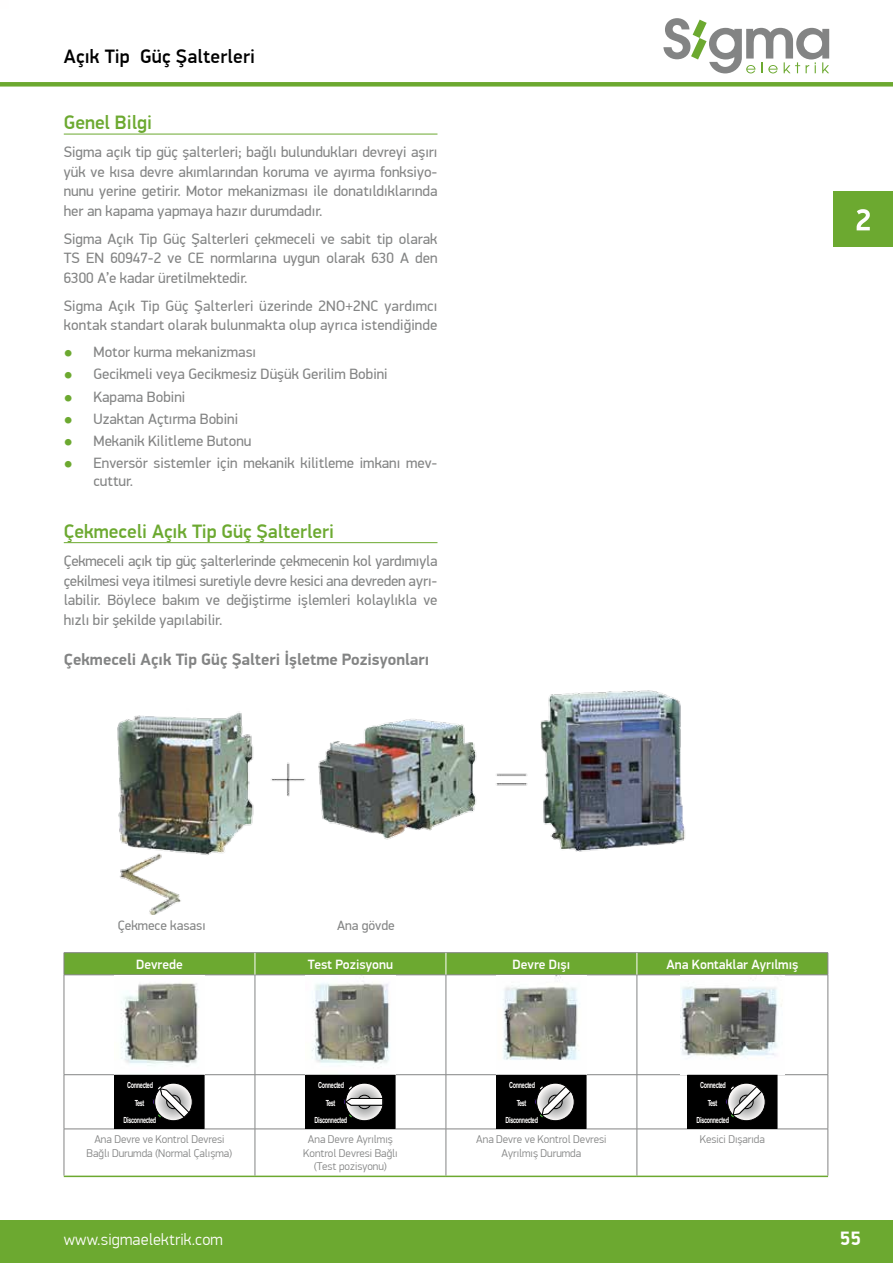
<style>
.page{position:relative;width:893px;height:1263px;background:#fff}
.page>*{position:absolute;margin:0;border:0;box-sizing:border-box;transform-origin:0 0}
.t1{font:500 19.5px "PF Din Display Pro";color:#6ca930}
.t2{font:500 19.5px "PF Din Display Pro";letter-spacing:.01em;color:#000}
.t3{font:700 19.5px "PF Din Display Pro";color:#fffefd}
.t4{font:700 16.5px "PF Din Display Pro";color:#838484}
.t5{font:300 16.5px "PF Din Display Pro";letter-spacing:.01em;color:#fffefd}
.t6{font:15px/19.5px "PF Din Display Pro";color:#838484;text-align:justify}
.t7{font:500 13.5px "PF Din Display Pro";color:#fffefd}
.t8{font:13.5px "PF Din Display Pro";color:#838484}
.t9{font:300 11.25px/13.5px "PF Din Display Pro";color:#838484;text-align:center}
.t10{font:700 8.4px/17.5px "Arial Narrow";letter-spacing:-.05em;color:#fffefd;text-align:center;scale:.8 1}
.s1{font-size:10.5px;color:#6ca930}
</style>
<div class="page">
<div style="left:0;top:82px;width:893px;height:5px;background:#6ca930"></div>
<div style="left:833px;top:192px;width:60px;height:55px;background:#6ca930"></div>
<svg style="left:857px;top:209px;width:13px;height:21px"></svg>
<svg style="left:663px;top:18px;width:166px;height:55px"></svg>
<div style="left:0;top:1220px;width:893px;height:43px;background:#6ca930"></div>
<hr style="left:64px;top:134px;width:373px;height:1px;background:#6ca930">
<hr style="left:64px;top:542px;width:373px;height:1px;background:#6ca930">
<img style="left:117px;top:690px;width:568px;height:224px">
<hr style="left:64px;top:952px;width:191px;height:1px;background:#838484">
<hr style="left:255px;top:952px;width:191px;height:1px;background:#838484">
<hr style="left:446px;top:952px;width:191px;height:1px;background:#838484">
<hr style="left:637px;top:952px;width:191px;height:1px;background:#838484">
<hr style="left:64px;top:975px;width:1px;height:99px;background:#838484">
<hr style="left:255px;top:975px;width:1px;height:99px;background:#838484">
<hr style="left:446px;top:975px;width:1px;height:99px;background:#838484">
<hr style="left:637px;top:975px;width:1px;height:99px;background:#838484">
<hr style="left:828px;top:975px;width:1px;height:99px;background:#838484">
<hr style="left:64px;top:1074px;width:191px;height:1px;background:#838484">
<hr style="left:64px;top:1075px;width:1px;height:54px;background:#838484">
<hr style="left:255px;top:1074px;width:191px;height:1px;background:#838484">
<hr style="left:255px;top:1075px;width:1px;height:54px;background:#838484">
<hr style="left:446px;top:1074px;width:191px;height:1px;background:#838484">
<hr style="left:446px;top:1075px;width:1px;height:54px;background:#838484">
<hr style="left:637px;top:1074px;width:191px;height:1px;background:#838484">
<hr style="left:637px;top:1075px;width:1px;height:54px;background:#838484">
<hr style="left:828px;top:1075px;width:1px;height:54px;background:#838484">
<hr style="left:64px;top:1129px;width:191px;height:1px;background:#838484">
<hr style="left:64px;top:1129px;width:1px;height:46px;background:#838484">
<hr style="left:255px;top:1129px;width:191px;height:1px;background:#838484">
<hr style="left:255px;top:1129px;width:1px;height:46px;background:#838484">
<hr style="left:446px;top:1129px;width:191px;height:1px;background:#838484">
<hr style="left:446px;top:1129px;width:1px;height:46px;background:#838484">
<hr style="left:637px;top:1129px;width:191px;height:1px;background:#838484">
<hr style="left:637px;top:1129px;width:1px;height:46px;background:#838484">
<hr style="left:828px;top:1129px;width:1px;height:46px;background:#838484">
<hr style="left:64px;top:1175px;width:191px;height:2px;background:#6ca930">
<hr style="left:255px;top:1175px;width:191px;height:2px;background:#6ca930">
<hr style="left:446px;top:1175px;width:191px;height:2px;background:#6ca930">
<hr style="left:637px;top:1175px;width:191px;height:2px;background:#6ca930">
<svg style="left:64px;top:953px;width:765px;height:22px;background:#6da834"></svg>
<img style="left:121px;top:981px;width:78px;height:86px">
<img style="left:312px;top:975px;width:78px;height:89px">
<img style="left:503px;top:975px;width:76px;height:85px">
<img style="left:681px;top:975px;width:101px;height:84px">
<div style="left:115px;top:1075px;width:89px;height:53px;background:#000"></div>
<div style="left:114px;top:1075px;width:90px;height:54px;border:1px solid #000"></div>
<svg style="left:155px;top:1083px;width:37px;height:38px"></svg>
<div style="left:155px;top:1083px;width:37px;height:38px;border:1px solid #000;border-radius:50%"></div>
<svg style="left:152px;top:1085px;width:37px;height:33px"></svg>
<div style="left:306px;top:1075px;width:89px;height:53px;background:#000"></div>
<div style="left:305px;top:1075px;width:90px;height:54px;border:1px solid #000"></div>
<svg style="left:346px;top:1083px;width:37px;height:38px"></svg>
<div style="left:346px;top:1083px;width:37px;height:38px;border:1px solid #000;border-radius:50%"></div>
<svg style="left:358px;top:1095px;width:13px;height:14px"></svg>
<div style="left:358px;top:1095px;width:13px;height:14px;border:1px solid #000;border-radius:50%"></div>
<svg style="left:343px;top:1098px;width:40px;height:8px"></svg>
<div style="left:497px;top:1075px;width:89px;height:53px;background:#000"></div>
<div style="left:496px;top:1075px;width:90px;height:54px;border:1px solid #000"></div>
<svg style="left:537px;top:1083px;width:37px;height:38px"></svg>
<div style="left:537px;top:1083px;width:37px;height:38px;border:1px solid #000;border-radius:50%"></div>
<svg style="left:534px;top:1085px;width:37px;height:33px"></svg>
<div style="left:688px;top:1075px;width:89px;height:53px;background:#000"></div>
<div style="left:687px;top:1075px;width:90px;height:54px;border:1px solid #000"></div>
<svg style="left:728px;top:1083px;width:37px;height:38px"></svg>
<div style="left:727px;top:1083px;width:38px;height:38px;border:1px solid #000;border-radius:50%"></div>
<svg style="left:725px;top:1085px;width:37px;height:33px"></svg>
<h1 class="t2" style="left:64px;top:44px;width:193px">Açık Tip Güç Şalterleri</h1>
<h1 class="t1" style="left:64px;top:111px;width:90px">Genel Bilgi</h1>
<p class="t6" style="left:64px;top:143px;width:375px">Sigma açık tip güç şalterleri; bağlı bulundukları devreyi aşırı yük ve kısa devre akımlarından koruma ve ayırma fonksiyo&shy;nunu yerine getirir. Motor mekanizması ile donatıldıklarında her an kapama yapmaya hazır durumdadır.</p>
<p class="t6" style="left:64px;top:229px;width:375px">Sigma Açık Tip Güç Şalterleri çekmeceli ve sabit tip olarak TS EN 60947-2 ve CE normlarına uygun olarak 630 A den 6300 A’e kadar üretilmektedir.</p>
<p class="t6" style="left:64px;top:296px;width:375px">Sigma Açık Tip Güç Şalterleri üzerinde 2NO+2NC yardımcı kontak standart olarak bulunmakta olup ayrıca istendiğinde</p>
<p class="t6" style="left:64px;top:342px;width:194px"><span class="s1">●</span> Motor kurma mekanizması</p>
<p class="t6" style="left:64px;top:365px;width:325px"><span class="s1">●</span> Gecikmeli veya Gecikmesiz Düşük Gerilim Bobini</p>
<p class="t6" style="left:64px;top:387px;width:123px"><span class="s1">●</span> Kapama Bobini</p>
<p class="t6" style="left:64px;top:409px;width:176px"><span class="s1">●</span> Uzaktan Açtırma Bobini</p>
<p class="t6" style="left:64px;top:431px;width:189px"><span class="s1">●</span> Mekanik Kilitleme Butonu</p>
<p class="t6" style="left:94px;top:454px;width:345px;line-height:18px;text-indent:-30px"><span class="s1">●</span> Enversör sistemler için mekanik kilitleme imkanı mev&shy;cuttur.</p>
<h1 class="t1" style="left:64px;top:520px;width:272px">Çekmeceli Açık Tip Güç Şalterleri</h1>
<p class="t6" style="left:64px;top:551px;width:375px">Çekmeceli açık tip güç şalterlerinde çekmecenin kol yardımıyla çekilmesi veya itilmesi suretiyle devre kesici ana devreden ayrı&shy;labilir. Böylece bakım ve değiştirme işlemleri kolaylıkla ve hızlı bir şekilde yapılabilir.</p>
<p class="t4" style="left:64px;top:649px;width:367px">Çekmeceli Açık Tip Güç Şalteri İşletme Pozisyonları</p>
<p class="t8" style="left:118px;top:918px;width:89px">Çekmece kasası</p>
<p class="t8" style="left:337px;top:918px;width:59px">Ana gövde</p>
<p class="t7" style="left:136px;top:956px;width:48px">Devrede</p>
<p class="t7" style="left:308px;top:956px;width:87px">Test Pozisyonu</p>
<p class="t7" style="left:513px;top:956px;width:59px">Devre Dışı</p>
<p class="t7" style="left:666px;top:956px;width:133px">Ana Kontaklar Ayrılmış</p>
<p class="t10" style="left:124px;top:1076px;width:42px">Connected<br>Test<br>Disconnected</p>
<p class="t10" style="left:315px;top:1076px;width:42px">Connected<br>Test<br>Disconnected</p>
<p class="t10" style="left:505px;top:1076px;width:42px">Connected<br>Test<br>Disconnected</p>
<p class="t10" style="left:696px;top:1076px;width:42px">Connected<br>Test<br>Disconnected</p>
<p class="t9" style="left:87px;top:1133px;width:147px">Ana Devre ve Kontrol Devresi<br>Bağlı Durumda (Normal Çalışma)</p>
<p class="t9" style="left:303px;top:1133px;width:96px">Ana Devre Ayrılmış<br>Kontrol Devresi Bağlı (Test pozisyonu)</p>
<p class="t9" style="left:476px;top:1133px;width:132px">Ana Devre ve Kontrol Devresi<br>Ayrılmış Durumda</p>
<p class="t9" style="left:700px;top:1133px;width:67px">Kesici Dışarıda</p>
<p class="t5" style="left:64px;top:1230px;width:161px">www.sigmaelektrik.com</p>
<h1 class="t3" style="left:840px;top:1227px;width:23px">55</h1>
</div>
